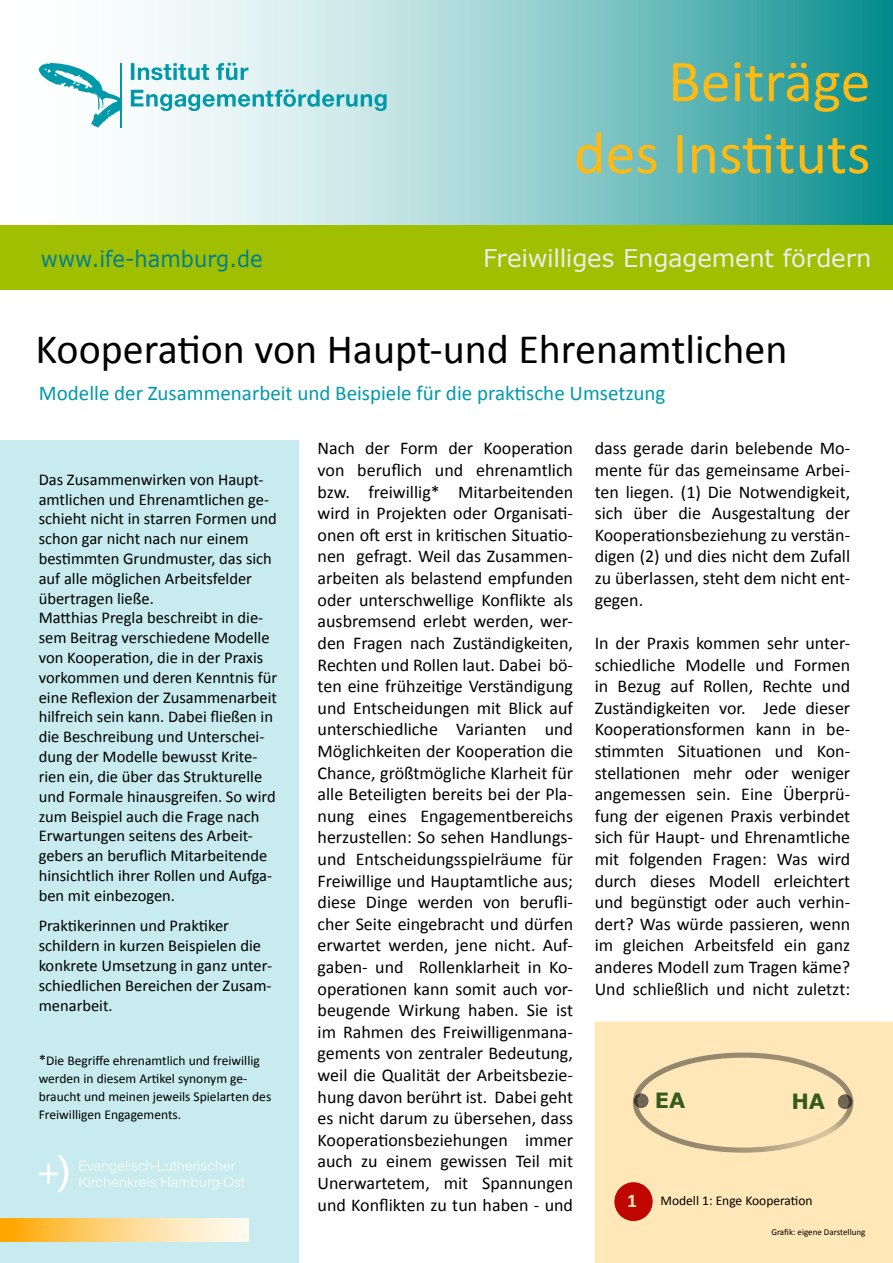
<style>
.page{position:relative;width:893px;height:1263px;background:#fff}
.page>*{position:absolute;margin:0;border:0;box-sizing:border-box;transform-origin:0 0}
.t1{font:60px/72px "Calibri";color:#fdba12;text-align:right}
.t2{font:42px "Calibri";color:#000}
.t3{font:24.3px "Verdana";letter-spacing:-.01em;color:#ededed}
.t4{font:22.5px "MS Reference Sans Serif";color:#008092;scale:.93 1}
.t5{font:21px "Calibri";color:#0099a9}
.t6{font:700 21px "Verdana";color:#355a1d}
.t7{font:700 19.5px "Calibri";color:#fff}
.t8{font:18px/21.6px "Calibri";color:#000;text-align:justify}
.t9{font:16.5px/19.8px "Calibri";color:#000}
.t10{font:13.5px/18px "Calibri";color:#000}
.t11{font:9px "Calibri";color:#000}
.s1{font-size:15px}
</style>
<div class="page">
<svg style="left:38px;top:0;width:855px;height:225px;background:#99d0d0"></svg>
<div style="left:0;top:441px;width:298px;height:822px;background:#c7ebee"></div>
<div style="left:0;top:225px;width:893px;height:64px;background:#a0bf00"></div>
<svg style="left:0;top:1219px;width:249px;height:22px;background:#ffd484"></svg>
<svg style="left:39px;top:63px;width:81px;height:64px"></svg>
<hr style="left:120px;top:63px;width:1px;height:64px;background:#0099a9">
<svg style="left:131px;top:89px;width:256px;height:22px;background:#96d3d9"></svg>
<svg style="left:131px;top:63px;width:117px;height:17px"></svg>
<svg style="left:79px;top:1161px;width:165px;height:29px"></svg>
<svg style="left:39px;top:1155px;width:29px;height:37px"></svg>
<div style="left:595px;top:1021px;width:298px;height:242px;background:#ffe7b8"></div>
<svg style="left:614px;top:1182px;width:39px;height:39px"></svg>
<div style="left:628px;top:1195px;width:8px;height:12px;background:#bf0700"></div>
<img style="left:633px;top:1052px;width:220px;height:101px">
<svg style="left:838px;top:1094px;width:11px;height:15px"></svg>
<img style="left:846px;top:1094px;width:6px;height:14px">
<svg style="left:637px;top:1093px;width:11px;height:15px"></svg>
<img style="left:634px;top:1093px;width:6px;height:14px">
<h1 class="t1" style="left:574px;top:45px;width:298px">Beiträge des Instituts</h1>
<p class="t4" style="left:41px;top:245px;width:240px">www.ife-hamburg.de</p>
<h3 class="t3" style="left:483px;top:241px;width:390px">Freiwilliges Engagement fördern</h3>
<h2 class="t2" style="left:36px;top:323px;width:753px">Kooperation von Haupt-und Ehrenamtlichen</h2>
<p class="t5" style="left:39px;top:379px;width:628px">Modelle der Zusammenarbeit und Beispiele für die praktische Umsetzung</p>
<p class="t9" style="left:39px;top:469px;width:240px">Das Zusammenwirken von Haupt&shy;amtlichen und Ehrenamtlichen ge&shy;schieht nicht in starren Formen und schon gar nicht nach nur einem bestimmten Grundmuster, das sich auf alle möglichen Arbeitsfelder übertragen ließe.<br>Matthias Pregla beschreibt in die&shy;sem Beitrag verschiedene Modelle von Kooperation, die in der Praxis vorkommen und deren Kenntnis für eine Reflexion der Zusammenarbeit hilfreich sein kann. Dabei fließen in die Beschreibung und Unterschei&shy;dung der Modelle bewusst Krite&shy;rien ein, die über das Strukturelle und Formale hinausgreifen. So wird zum Beispiel auch die Frage nach<br>Erwartungen seitens des Arbeit&shy;gebers an beruflich Mitarbeitende hinsichtlich ihrer Rollen und Aufga&shy;ben mit einbezogen.</p>
<p class="t9" style="left:39px;top:916px;width:235px">Praktikerinnen und Praktiker schildern in kurzen Beispielen die konkrete Umsetzung in ganz unter&shy;schiedlichen Bereichen der Zusam&shy;menarbeit.</p>
<p class="t10" style="left:39px;top:1051px;width:234px"><span class="s1">*</span>Die Begriffe ehrenamtlich und freiwillig werden in diesem Artikel synonym ge&shy;braucht und meinen jeweils Spielarten des Freiwilligen Engagements.</p>
<p class="t8" style="left:318px;top:438px;width:257px">Nach der Form der Kooperation von beruflich und ehrenamtlich bzw. freiwillig* Mitarbeitenden wird in Projekten oder Organisati&shy;onen oft erst in kritischen Situatio&shy;nen gefragt. Weil das Zusammen&shy;arbeiten als belastend empfunden oder unterschwellige Konflikte als ausbremsend erlebt werden, wer&shy;den Fragen nach Zuständigkeiten, Rechten und Rollen laut. Dabei bö&shy;ten eine frühzeitige Verständigung und Entscheidungen mit Blick auf unterschiedliche Varianten und Möglichkeiten der Kooperation die Chance, größtmögliche Klarheit für alle Beteiligten bereits bei der Pla&shy;nung eines Engagementbereichs herzustellen: So sehen Handlungs&shy;und Entscheidungsspielräume für Freiwillige und Hauptamtliche aus; diese Dinge werden von berufli&shy;cher Seite eingebracht und dürfen erwartet werden, jene nicht. Auf&shy;gaben- und Rollenklarheit in Ko&shy;operationen kann somit auch vor&shy;beugende Wirkung haben. Sie ist im Rahmen des Freiwilligenmana&shy;gements von zentraler Bedeutung, weil die Qualität der Arbeitsbezie&shy;hung davon berührt ist. Dabei geht es nicht darum zu übersehen, dass Kooperationsbeziehungen immer auch zu einem gewissen Teil mit Unerwartetem, mit Spannungen und Konflikten zu tun haben - und</p>
<p class="t8" style="left:595px;top:438px;width:257px">dass gerade darin belebende Mo&shy;mente für das gemeinsame Arbei&shy;ten liegen. (1) Die Notwendigkeit, sich über die Ausgestaltung der Kooperationsbeziehung zu verstän&shy;digen (2) und dies nicht dem Zufall zu überlassen, steht dem nicht ent&shy;gegen.</p>
<p class="t8" style="left:595px;top:632px;width:257px">In der Praxis kommen sehr unter&shy;schiedliche Modelle und Formen in Bezug auf Rollen, Rechte und Zuständigkeiten vor. Jede dieser Kooperationsformen kann in be&shy;stimmten Situationen und Kon&shy;stellationen mehr oder weniger angemessen sein. Eine Überprü&shy;fung der eigenen Praxis verbindet sich für Haupt- und Ehrenamtliche mit folgenden Fragen: Was wird durch dieses Modell erleichtert und begünstigt oder auch verhin&shy;dert? Was würde passieren, wenn im gleichen Arbeitsfeld ein ganz anderes Modell zum Tragen käme?<br>Und schließlich und nicht zuletzt:</p>
<p class="t6" style="left:655px;top:1085px;width:32px">EA</p>
<p class="t6" style="left:791px;top:1086px;width:35px">HA</p>
<p class="t7" style="left:627px;top:1188px;width:11px">1</p>
<p class="t10" style="left:660px;top:1192px;width:154px">Modell 1: Enge Kooperation</p>
<p class="t11" style="left:771px;top:1227px;width:96px">Grafik: eigene Darstellung</p>
</div>
